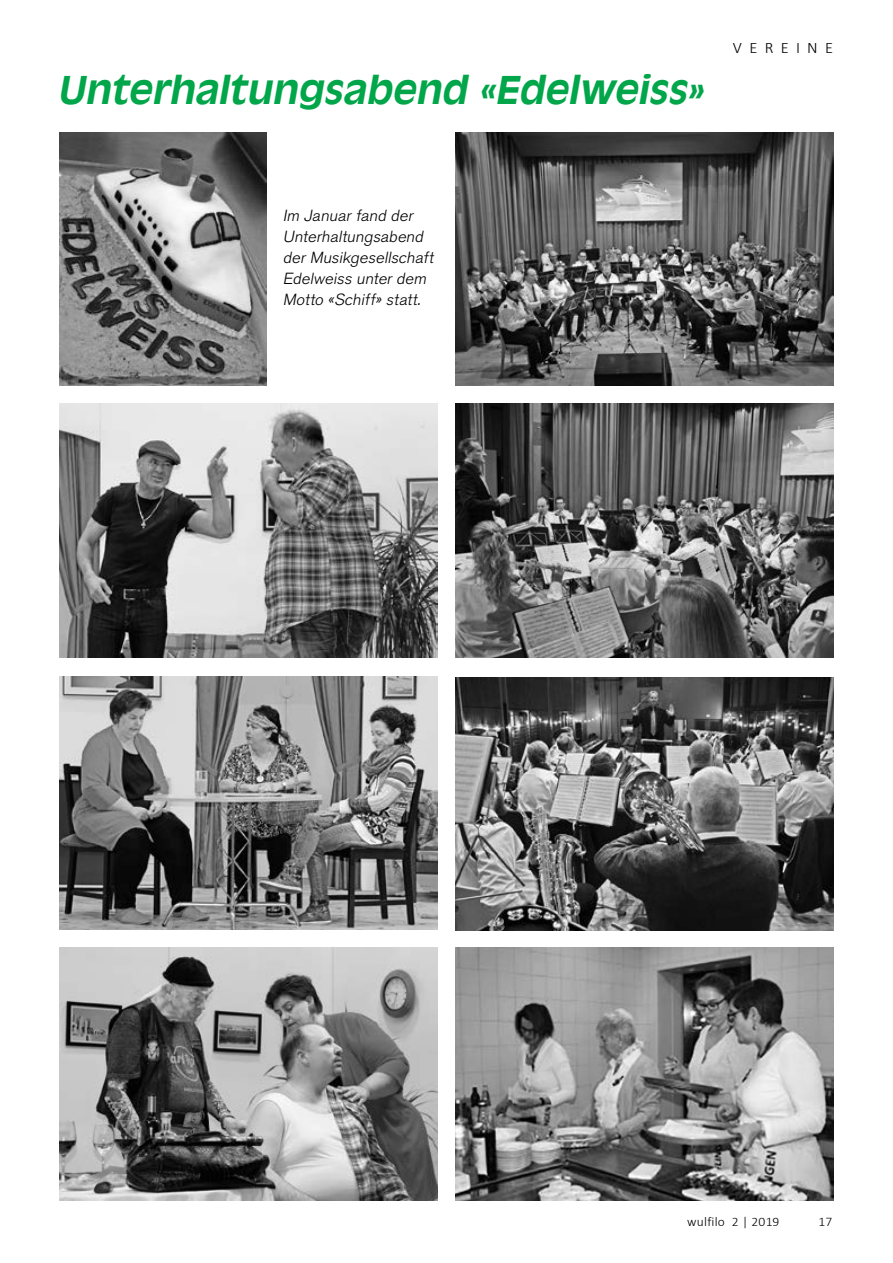
<style>
.page{position:relative;width:893px;height:1263px;background:#fff}
.page>*{position:absolute;margin:0;border:0;box-sizing:border-box;transform-origin:0 0}
.t1{font:italic 700 37.8px "Antique Olive";color:#00a649}
.t2{font:italic 300 16.05px/21px "Akzidenz Grotesk BE";color:#000}
.t3{font:300 16.05px "Calibri";letter-spacing:.44em;color:#000}
.t4{font:300 13.05px "Calibri";letter-spacing:.015em;color:#000}
</style>
<div class="page">
<img style="left:455px;top:133px;width:378px;height:253px">
<img style="left:455px;top:404px;width:378px;height:253px">
<img style="left:455px;top:677px;width:378px;height:253px">
<img style="left:60px;top:947px;width:378px;height:253px">
<img style="left:60px;top:404px;width:378px;height:253px">
<img style="left:60px;top:676px;width:378px;height:253px">
<img style="left:455px;top:947px;width:378px;height:253px">
<img style="left:60px;top:133px;width:206px;height:253px">
<h1 class="t1" style="left:57px;top:67px;width:656px">Unterhaltungsabend «Edelweiss»</h1>
<p class="t3" style="left:733px;top:37px;width:102px">VEREINE</p>
<p class="t2" style="left:283px;top:205px;width:155px">Im Januar fand der<br>Unterhaltungsabend der Musikgesellschaft<br>Edelweiss unter dem<br>Motto «Schiff» statt.</p>
<p class="t4" style="left:687px;top:1214px;width:93px">wulfilo 2 | 2019</p>
<p class="t4" style="left:818px;top:1214px;width:15px">17</p>
</div>
